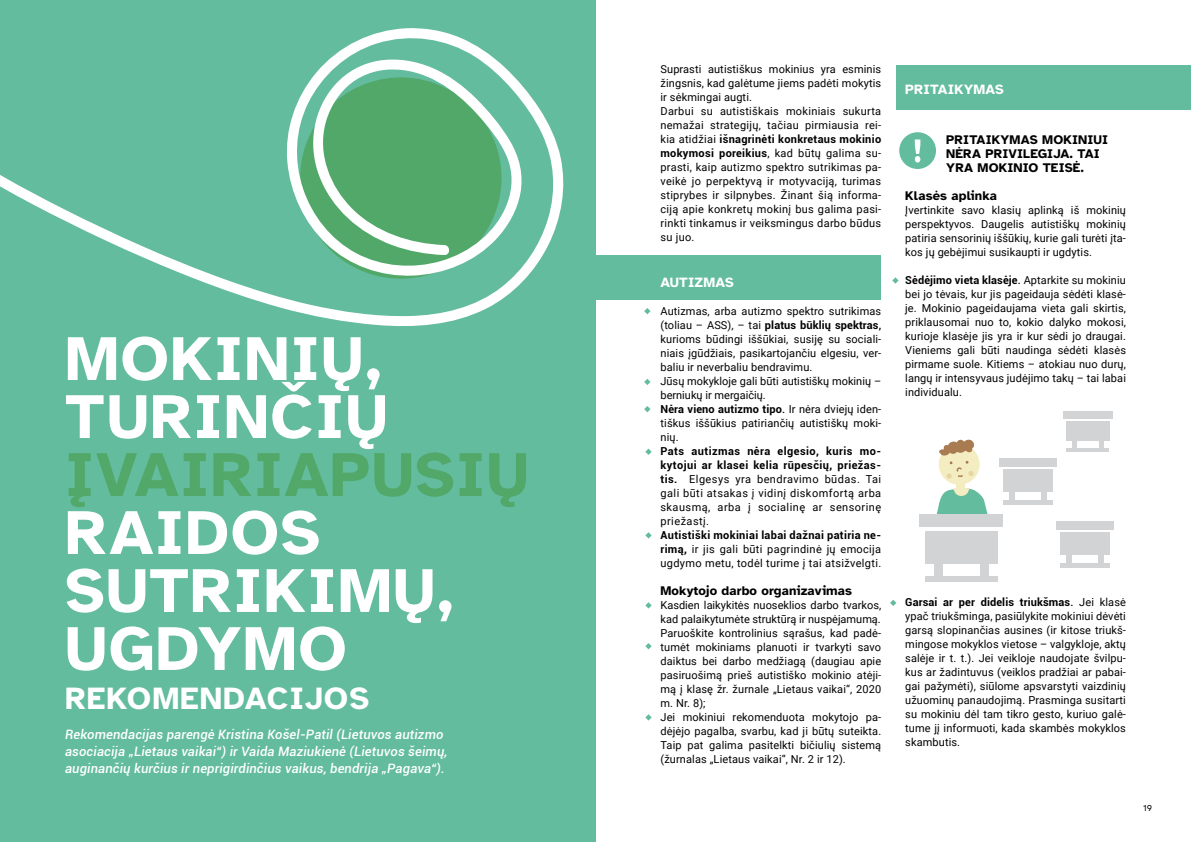
<style>
.page{position:relative;width:1191px;height:842px;background:#fff}
.page>*{position:absolute;margin:0;border:0;box-sizing:border-box;transform-origin:0 0}
.t1{font:700 64px/58px "Atkinson Hyperlegible";letter-spacing:.02em;color:#fff}
.t2{font:700 64px "Atkinson Hyperlegible";letter-spacing:.02em;color:#51a868}
.t3{font:700 32px "Atkinson Hyperlegible";letter-spacing:.03em;color:#fff}
.t4{font:700 14px "Atkinson Hyperlegible";letter-spacing:.01em;color:#fff}
.t5{font:italic 500 13px/17px "Roboto";letter-spacing:.01em;color:#fff}
.t6{font:700 13px/14px "Atkinson Hyperlegible";letter-spacing:.01em;color:#000}
.t7{font:11px/14px "Roboto";letter-spacing:.01em;color:#000;text-align:justify}
.t8{font:9px "Atkinson Hyperlegible";color:#000}
.s1{font-weight:700}
.s2{font-weight:500}
</style>
<div class="page">
<div style="left:0;top:0;width:596px;height:842px;background:#62bc9d"></div>
<svg style="left:0;top:28px;width:564px;height:298px"></svg>
<div style="left:595px;top:255px;width:286px;height:45px;background:#62bc9d"></div>
<div style="left:896px;top:65px;width:295px;height:45px;background:#62bc9d"></div>
<svg style="left:644px;top:308px;width:6px;height:6px"></svg>
<svg style="left:644px;top:379px;width:6px;height:6px"></svg>
<svg style="left:644px;top:406px;width:6px;height:6px"></svg>
<svg style="left:645px;top:449px;width:6px;height:6px"></svg>
<svg style="left:645px;top:532px;width:6px;height:6px"></svg>
<svg style="left:645px;top:602px;width:6px;height:6px"></svg>
<svg style="left:645px;top:643px;width:6px;height:6px"></svg>
<svg style="left:645px;top:714px;width:6px;height:6px"></svg>
<svg style="left:892px;top:277px;width:6px;height:7px"></svg>
<svg style="left:890px;top:600px;width:6px;height:6px"></svg>
<svg style="left:936px;top:439px;width:51px;height:76px"></svg>
<div style="left:924px;top:531px;width:73px;height:33px;background:#d1d3d4"></div>
<div style="left:919px;top:515px;width:84px;height:12px;background:#d1d3d4"></div>
<div style="left:934px;top:563px;width:8px;height:15px;background:#d1d3d4"></div>
<div style="left:981px;top:563px;width:8px;height:15px;background:#d1d3d4"></div>
<div style="left:925px;top:576px;width:72px;height:6px;background:#d1d3d4"></div>
<div style="left:1002px;top:469px;width:50px;height:23px;background:#d1d3d4"></div>
<div style="left:999px;top:458px;width:57px;height:9px;background:#d1d3d4"></div>
<div style="left:1009px;top:491px;width:5px;height:11px;background:#d1d3d4"></div>
<div style="left:1041px;top:491px;width:5px;height:11px;background:#d1d3d4"></div>
<hr style="left:1003px;top:501px;width:49px;height:4px;background:#d1d3d4">
<div style="left:1066px;top:421px;width:43px;height:20px;background:#d1d3d4"></div>
<div style="left:1063px;top:412px;width:49px;height:7px;background:#d1d3d4"></div>
<div style="left:1071px;top:440px;width:5px;height:9px;background:#d1d3d4"></div>
<div style="left:1099px;top:440px;width:5px;height:9px;background:#d1d3d4"></div>
<hr style="left:1066px;top:448px;width:43px;height:4px;background:#d1d3d4">
<div style="left:1060px;top:533px;width:49px;height:22px;background:#d1d3d4"></div>
<div style="left:1056px;top:522px;width:57px;height:8px;background:#d1d3d4"></div>
<div style="left:1066px;top:554px;width:6px;height:11px;background:#d1d3d4"></div>
<div style="left:1098px;top:554px;width:6px;height:11px;background:#d1d3d4"></div>
<hr style="left:1060px;top:564px;width:49px;height:4px;background:#d1d3d4">
<div style="left:899px;top:132px;width:37px;height:37px;background:#62bc9d;border-radius:50%"></div>
<svg style="left:914px;top:139px;width:6px;height:24px"></svg>
<h1 class="t1" style="left:65px;top:330px;width:324px">MOKINIŲ,<br>TURINČIŲ</h1>
<h1 class="t2" style="left:65px;top:438px;width:465px">ĮVAIRIAPUSIŲ</h1>
<h1 class="t1" style="left:65px;top:504px;width:390px">RAIDOS<br>SUTRIKIMŲ,<br>UGDYMO</h1>
<h2 class="t3" style="left:65px;top:680px;width:306px">REKOMENDACIJOS</h2>
<p class="t5" style="left:65px;top:726px;width:384px">Rekomendacijas parengė Kristina Košel-Patil (Lietuvos autizmo asociacija „Lietaus vaikai“) ir Vaida Maziukienė (Lietuvos šeimų, auginančių kurčius ir neprigirdinčius vaikus, bendrija „Pagava“).</p>
<p class="t7" style="left:660px;top:62px;width:222px;text-align:left">Suprasti autistiškus mokinius yra esminis žingsnis, kad galėtume jiems padėti mokytis ir sėkmingai augti.<br>Darbui su autistiškais mokiniais sukurta nemažai strategijų, tačiau pirmiausia rei&shy;kia atidžiai <span class="s1">išnagrinėti konkretaus mokinio mokymosi poreikius</span>, kad būtų galima su&shy;prasti, kaip autizmo spektro sutrikimas pa&shy;veikė jo perpektyvą ir motyvaciją, turimas stiprybes ir silpnybes. Žinant šią informa&shy;ciją apie konkretų mokinį bus galima pasi&shy;rinkti tinkamus ir veiksmingus darbo būdus su juo.</p>
<p class="t4" style="left:660px;top:274px;width:75px">AUTIZMAS</p>
<p class="t7" style="left:660px;top:304px;width:222px;text-align:left">Autizmas, arba autizmo spektro sutrikimas (toliau – ASS), – tai <span class="s1">platus būklių spektras</span><span class="s2">, </span>kurioms būdingi iššūkiai, susiję su sociali&shy;niais įgūdžiais, pasikartojančiu elgesiu, ver&shy;baliu ir neverbaliu bendravimu.<br>Jūsų mokykloje gali būti autistiškų mokinių – berniukų ir mergaičių.<br><span class="s1">Nėra vieno autizmo tipo</span><span class="s2">.</span> Ir nėra dviejų iden&shy;tiškus iššūkius patiriančių autistiškų moki&shy;nių.</p>
<p class="t7" style="left:660px;top:444px;width:222px"><span class="s1">Pats autizmas nėra elgesio, kuris mo&shy;kytojui ar klasei kelia rūpesčių, priežas&shy;tis.</span> Elgesys yra bendravimo būdas. Tai gali būti atsakas į vidinį diskomfortą arba skausmą, arba į socialinę ar sensorinę priežastį.</p>
<p class="t7" style="left:660px;top:528px;width:222px"><span class="s1">Autistiški mokiniai labai dažnai patiria ne&shy;rimą,</span> ir jis gali būti pagrindinė jų emocija ugdymo metu, todėl turime į tai atsižvelgti.</p>
<p class="t6" style="left:660px;top:584px;width:193px">Mokytojo darbo organizavimas</p>
<p class="t7" style="left:660px;top:598px;width:222px;text-align:left">Kasdien laikykitės nuoseklios darbo tvarkos, kad palaikytumėte struktūrą ir nuspėjamumą.<br>Paruoškite kontrolinius sąrašus, kad padė&shy;tumėt mokiniams planuoti ir tvarkyti savo daiktus bei darbo medžiagą (daugiau apie pasiruošimą prieš autistiško mokinio atėji&shy;mą į klasę žr. žurnale „Lietaus vaikai“, 2020 m. Nr. 8);<br>Jei mokiniui rekomenduota mokytojo pa&shy;dėjėjo pagalba, svarbu, kad ji būtų suteikta.<br>Taip pat galima pasitelkti bičiulių sistemą (žurnalas „Lietaus vaikai“, Nr. 2 ir 12).</p>
<p class="t4" style="left:905px;top:81px;width:100px">PRITAIKYMAS</p>
<p class="t6" style="left:946px;top:133px;width:163px">PRITAIKYMAS MOKINIUI<br>NĖRA PRIVILEGIJA. TAI<br>YRA MOKINIO TEISĖ.</p>
<p class="t6" style="left:905px;top:189px;width:93px">Klasės aplinka</p>
<p class="t7" style="left:905px;top:203px;width:222px">Įvertinkite savo klasių aplinką iš mokinių perspektyvos. Daugelis autistiškų mokinių patiria sensorinių iššūkių, kurie gali turėti įta&shy;kos jų gebėjimui susikaupti ir ugdytis.</p>
<p class="t7" style="left:905px;top:273px;width:222px"><span class="s1">Sėdėjimo vieta klasėje</span><span class="s2">.</span> Aptarkite su mokiniu bei jo tėvais, kur jis pageidauja sėdėti klasė&shy;je. Mokinio pageidaujama vieta gali skirtis, priklausomai nuo to, kokio dalyko mokosi, kurioje klasėje jis yra ir kur sėdi jo draugai.<br>Vieniems gali būti naudinga sėdėti klasės pirmame suole. Kitiems – atokiau nuo durų, langų ir intensyvaus judėjimo takų – tai labai individualu.</p>
<p class="t7" style="left:905px;top:595px;width:222px"><span class="s1">Garsai ar per didelis triukšmas</span><span class="s2">.</span> Jei klasė ypač triukšminga, pasiūlykite mokiniui dėvėti garsą slopinančias ausines (ir kitose triukš&shy;mingose mokyklos vietose – valgykloje, aktų salėje ir t. t.). Jei veikloje naudojate švilpu&shy;kus ar žadintuvus (veiklos pradžiai ar pabai&shy;gai pažymėti), siūlome apsvarstyti vaizdinių užuominų panaudojimą. Prasminga susitarti su mokiniu dėl tam tikro gesto, kuriuo galė&shy;tume jį informuoti, kada skambės mokyklos skambutis.</p>
<p class="t8" style="left:1143px;top:803px;width:11px">19</p>
</div>
